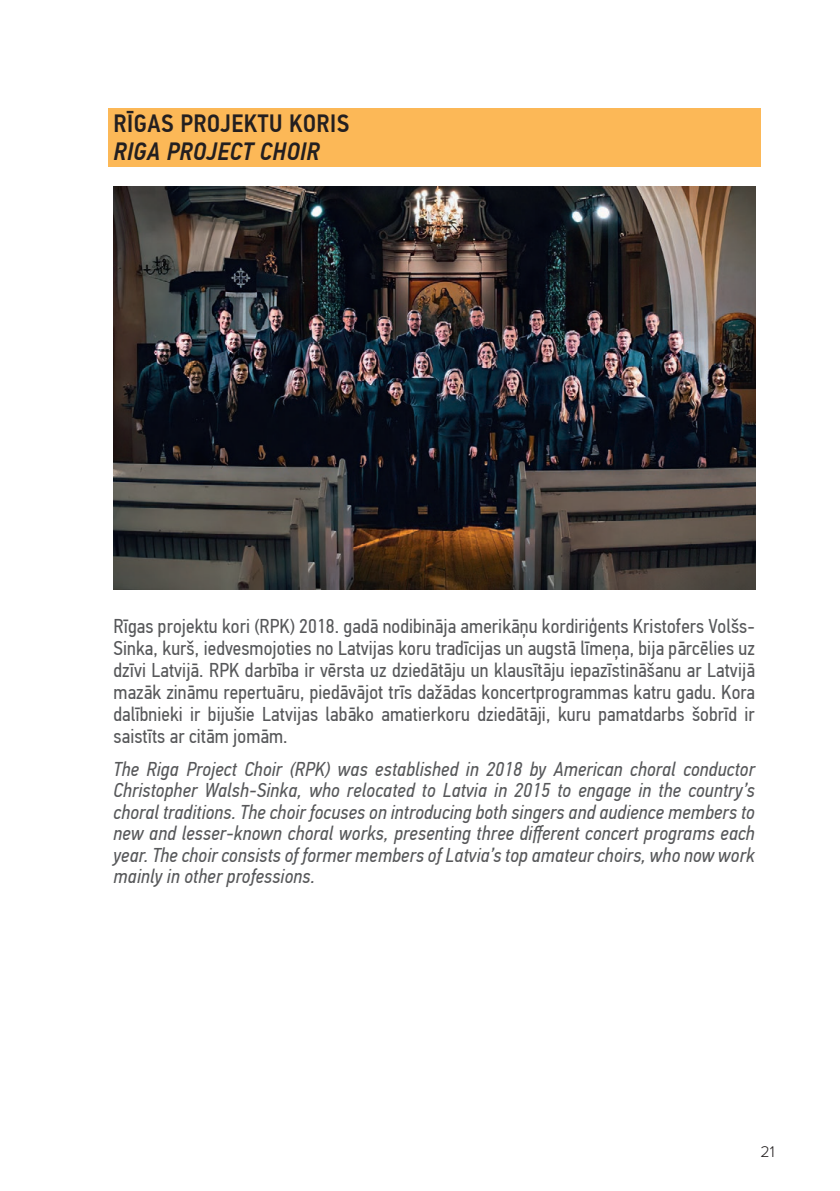
<style>
.page{position:relative;width:840px;height:1191px;background:#fff}
.page>*{position:absolute;margin:0;border:0;box-sizing:border-box;transform-origin:0 0}
.Apraksts_Vārds{font:500 25px/28px "PF Din Text Cond Pro";letter-spacing:.02em;color:#231f20}
.Apraksti_LV{font:20px/22px "PF Din Text Cond Pro";letter-spacing:.005em;color:#57585a;text-align:justify}
.Apraksti_ENG{font:italic 20px/21.4px "PF Din Text Cond Pro";letter-spacing:.01em;color:#57585a;text-align:justify}
.t1{font:300 16px "Proxima Nova";color:#231f20}
.s1{font-style:italic}
</style>
<div class="page">
<div style="left:108px;top:108px;width:652px;height:58px;background:#fcb857"></div>
<img style="left:114px;top:186px;width:640px;height:404px">
<p class="Apraksts_Vārds" style="left:113px;top:110px;width:237px">RĪGAS PROJEKTU KORIS<br><span class="s1">RIGA PROJECT CHOIR</span></p>
<p class="Apraksti_LV" style="left:113px;top:615px;width:642px">Rīgas projektu kori (RPK) 2018. gadā nodibināja amerikāņu kordiriģents Kristofers Volšs-Sinka, kurš, iedvesmojoties no Latvijas koru tradīcijas un augstā līmeņa, bija pārcēlies uz dzīvi Latvijā. RPK darbība ir vērsta uz dziedātāju un klausītāju iepazīstināšanu ar Latvijā mazāk zināmu repertuāru, piedāvājot trīs dažādas koncertprogrammas katru gadu. Kora dalībnieki ir bijušie Latvijas labāko amatierkoru dziedātāji, kuru pamatdarbs šobrīd ir saistīts ar citām jomām.</p>
<p class="Apraksti_ENG" style="left:113px;top:758px;width:642px">The Riga Project Choir (RPK) was established in 2018 by American choral conductor Christopher Walsh-Sinka, who relocated to Latvia in 2015 to engage in the country’s choral traditions. The choir focuses on introducing both singers and audience members to new and lesser-known choral works, presenting three different concert programs each year. The choir consists of former members of Latvia’s top amateur choirs, who now work mainly in other professions.</p>
<p class="t1" style="left:760px;top:1142px;width:16px">21</p>
</div>
